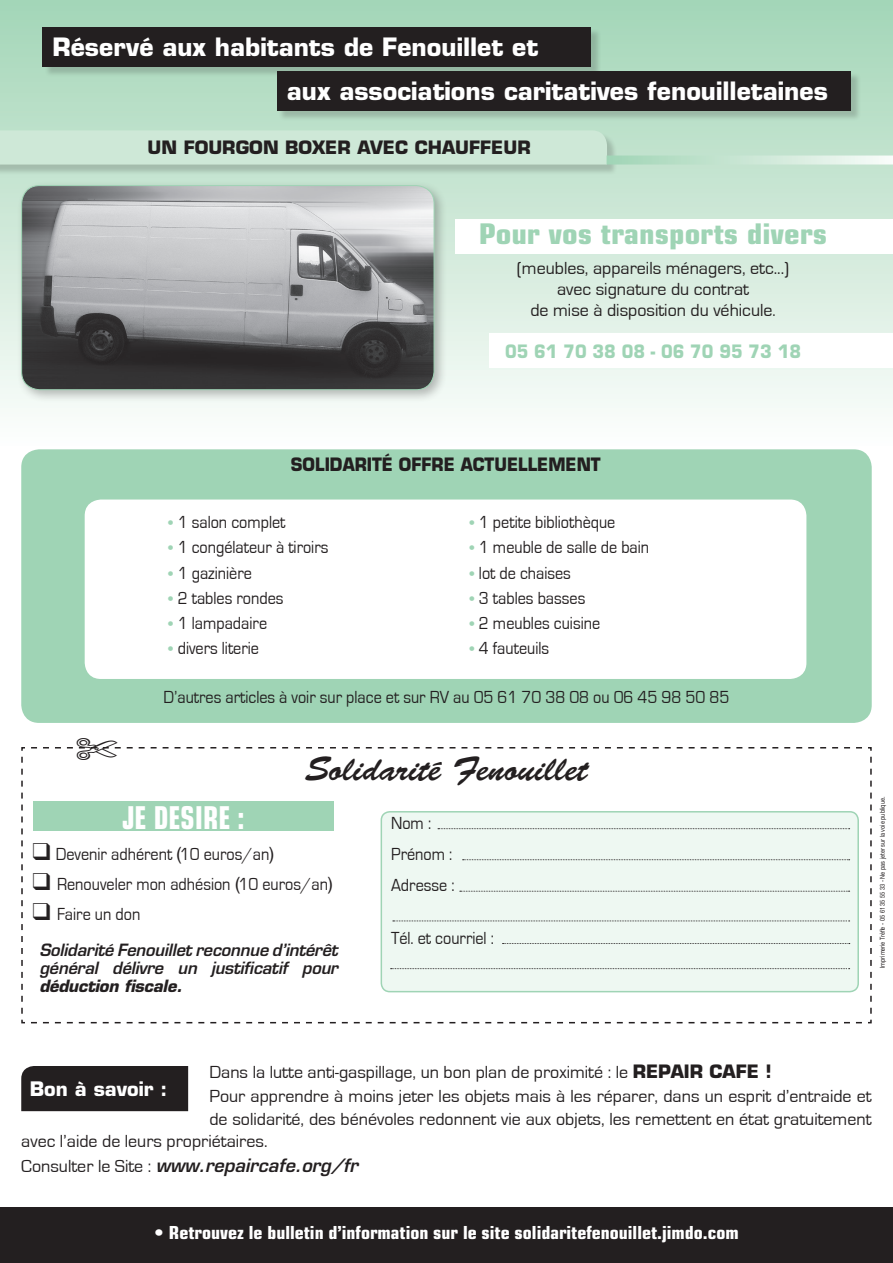
<style>
.page{position:relative;width:893px;height:1263px;background:#fff}
.page>*{position:absolute;margin:0;border:0;box-sizing:border-box;transform-origin:0 0}
.t1{font:34.5px "Brush Script";color:#231f20}
.t2{font:700 condensed 31.5px "Eurostile";color:#fff;scale:.9 1}
.t3{font:700 condensed 28.5px "Eurostile";color:#9fd4b5;scale:1.18 1}
.t4{font:700 24.75px "Eurostile";color:#fff}
.t5{font:700 19.5px "Eurostile";color:#fff}
.t6{font:18px "Eurostile";color:#231f20;scale:.9 1}
.t7{font:18px "Eurostile";color:#231f20}
.t8{font:700 condensed 18px "Eurostile";color:#fff;scale:1.08 1}
.t9{font:italic 600 18px "Eurostile";color:#231f20}
.t10{font:700 18px "Eurostile";color:#231f20}
.t11{font:700 18px "Eurostile";color:#231f20;scale:.91 1}
.t12{font:700 18px "Eurostile";color:#9fd4b5;scale:.9 1}
.t13{font:italic 600 16.5px/18px "Eurostile";letter-spacing:-.01em;color:#231f20;text-align:justify}
.t14{font:6.75px "Helvetica Neue";color:#231f20;scale:.83 1}
.s1{font-family:"Times";font-size:16.5px;color:#9fd4b5}
.s2{font-family:"Helvetica Neue"}
.s3{font-weight:700}
.s4{font-weight:400;font-style:normal}
</style>
<div class="page">
<div style="left:0;top:0;width:893px;height:449px;background:linear-gradient(to bottom,#a2d5b6,#fcfefc)"></div>
<div style="left:44px;top:28px;width:558px;height:49px;background:#231f20;opacity:.2"></div>
<div style="left:43px;top:27px;width:548px;height:40px;background:#231f20"></div>
<div style="left:278px;top:72px;width:583px;height:49px;background:#231f20;opacity:.2"></div>
<div style="left:277px;top:71px;width:573px;height:40px;background:#231f20"></div>
<div style="left:0;top:132px;width:617px;height:43px;background:#231f20;opacity:.2"></div>
<div style="left:0;top:130px;width:607px;height:35px;background:#cee8d7"></div>
<svg style="left:607px;top:156px;width:286px;height:9px;background:#cbe7d6"></svg>
<div style="left:456px;top:219px;width:437px;height:34px;background:#fff"></div>
<div style="left:17px;top:180px;width:431px;height:223px;background:#231f20;opacity:.3"></div>
<img style="left:22px;top:186px;width:412px;height:204px">
<div style="left:21px;top:185px;width:413px;height:205px;border:1px solid #9fd4b5;border-radius:18px"></div>
<div style="left:489px;top:334px;width:404px;height:34px;background:#fff"></div>
<div style="left:0;top:1208px;width:893px;height:55px;background:#231f20"></div>
<div style="left:21px;top:1066px;width:167px;height:45px;background:#231f20"></div>
<div style="left:21px;top:449px;width:851px;height:274px;background:#9fd4b5;border-radius:18px"></div>
<div style="left:84px;top:499px;width:723px;height:181px;background:#fff;border-radius:17px"></div>
<div style="left:83px;top:498px;width:725px;height:182px;border:2px solid #9fd4b5;border-radius:17px"></div>
<svg style="left:21px;top:747px;width:851px;height:276px"></svg>
<p class="t4" style="left:53px;top:32px;width:487px">Réservé aux habitants de Fenouillet et</p>
<p class="t4" style="left:287px;top:76px;width:543px">aux associations caritatives fenouilletaines</p>
<p class="t10" style="left:148px;top:136px;width:385px">UN FOURGON BOXER AVEC CHAUFFEUR</p>
<p class="t3" style="left:479px;top:217px;width:297px">Pour vos transports divers</p>
<p class="t7" style="left:517px;top:258px;width:274px">(meubles, appareils ménagers, etc...)</p>
<p class="t7" style="left:557px;top:279px;width:193px">avec signature du contrat</p>
<p class="t7" style="left:530px;top:300px;width:247px">de mise à disposition du véhicule.</p>
<p class="t12" style="left:505px;top:340px;width:330px">05 61 70 38 08 - 06 70 95 73 18</p>
<p class="t11" style="left:291px;top:454px;width:342px">SOLIDARITÉ OFFRE ACTUELLEMENT</p>
<p class="t6" style="left:168px;top:512px;width:132px"><span class="s1">•</span> 1 salon complet</p>
<p class="t6" style="left:168px;top:538px;width:180px"><span class="s1">•</span> 1 congélateur à tiroirs</p>
<p class="t6" style="left:168px;top:563px;width:95px"><span class="s1">•</span> 1 gazinière</p>
<p class="t6" style="left:168px;top:588px;width:130px"><span class="s1">•</span> 2 tables rondes</p>
<p class="t6" style="left:168px;top:613px;width:112px"><span class="s1">•</span> 1 lampadaire</p>
<p class="t6" style="left:168px;top:639px;width:103px"><span class="s1">•</span> divers literie</p>
<p class="t6" style="left:469px;top:512px;width:164px"><span class="s1">•</span> 1 petite bibliothèque</p>
<p class="t6" style="left:469px;top:538px;width:202px"><span class="s1">•</span> 1 meuble de salle de bain</p>
<p class="t6" style="left:469px;top:563px;width:115px"><span class="s1">•</span> lot de chaises</p>
<p class="t6" style="left:469px;top:588px;width:131px"><span class="s1">•</span> 3 tables basses</p>
<p class="t6" style="left:469px;top:613px;width:147px"><span class="s1">•</span> 2 meubles cuisine</p>
<p class="t6" style="left:469px;top:639px;width:90px"><span class="s1">•</span> 4 fauteuils</p>
<p class="t6" style="left:164px;top:688px;width:630px">D’autres articles à voir sur place et sur RV au 05 61 70 38 08 ou 06 45 98 50 85</p>
<p class="t1" style="left:305px;top:750px;width:284px">Solidarité Fenouillet</p>
<p class="t2" style="left:122px;top:798px;width:137px">JE DESIRE :</p>
<p class="t6" style="left:33px;top:845px;width:270px">❑ Devenir adhérent <span class="s2">(</span>10 euros/an<span class="s2">)</span></p>
<p class="t6" style="left:33px;top:875px;width:335px">❑ Renouveler mon adhésion <span class="s2">(</span>10 euros/an<span class="s2">)</span></p>
<p class="t6" style="left:33px;top:905px;width:121px">❑ Faire un don</p>
<p class="t13" style="left:39px;top:941px;width:300px">Solidarité Fenouillet reconnue d’intérêt général délivre un justificatif pour <span class="s3">déduction fiscale.</span></p>
<p class="t6" style="left:391px;top:813px;width:46px">Nom :</p>
<p class="t6" style="left:391px;top:845px;width:70px">Prénom :</p>
<p class="t6" style="left:391px;top:876px;width:72px">Adresse :</p>
<p class="t6" style="left:391px;top:928px;width:116px">Tél. et courriel :</p>
<p class="t14" style="left:878px;top:968px;width:208px;rotate:-90deg">Imprimerie Trèfle - 05 61 35 55 33 - Ne pas jeter sur la voie publique.</p>
<p class="t7" style="left:209px;top:1062px;width:564px">Dans la lutte anti-gaspillage, un bon plan de proximité : le <span class="s3">REPAIR CAFE !</span></p>
<p class="t7" style="left:209px;top:1087px;width:664px">Pour apprendre à moins jeter les objets mais à les réparer, dans un esprit d’entraide et</p>
<p class="t7" style="left:209px;top:1109px;width:664px">de solidarité, des bénévoles redonnent vie aux objets, les remettent en état gratuitement</p>
<p class="t7" style="left:21px;top:1132px;width:248px">avec l’aide de leurs propriétaires.</p>
<p class="t9" style="left:21px;top:1154px;width:338px"><span class="s4">Consulter le Site :</span> www.repaircafe.org/fr</p>
<p class="t5" style="left:30px;top:1077px;width:139px">Bon à savoir :</p>
<p class="t8" style="left:154px;top:1221px;width:543px">• Retrouvez le bulletin d’information sur le site solidaritefenouillet.jimdo.com</p>
</div>
